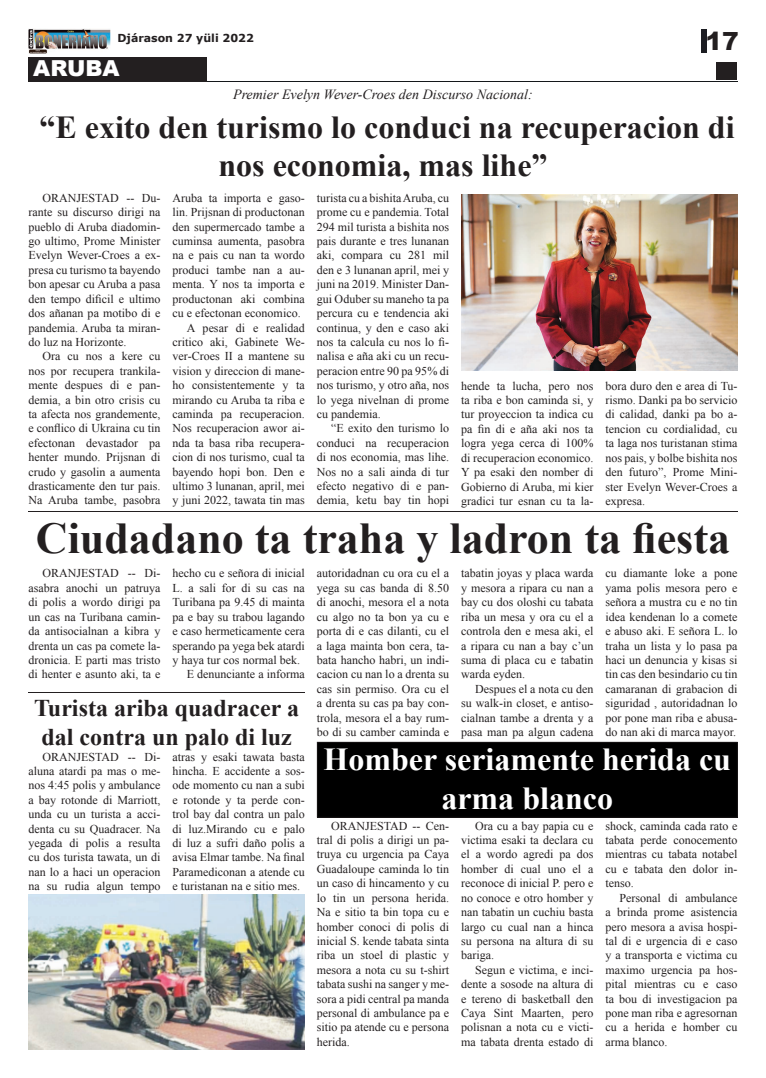
<style>
.page{position:relative;width:766px;height:1078px;background:#fff}
.page>*{position:absolute;margin:0;border:0;box-sizing:border-box;transform-origin:0 0}
.t1{font:700 44px "Times New Roman";color:#231f20}
.t2{font:700 32px/38.4px "Times New Roman";color:#231f20;text-align:center}
.t3{font:700 32px/38.4px "Times New Roman";color:#fff;text-align:center}
.t4{font:900 25px "Arial";color:#231f20}
.t5{font:700 24px/28.8px "Times New Roman";color:#231f20;text-align:center}
.t6{font:900 22px "Arial";letter-spacing:-.005em;color:#fff}
.t7{font:italic 14px "Times New Roman";color:#231f20}
.t8{font:12px/14.4px "Times New Roman";color:#231f20;text-align:justify}
.t9{font:700 11px "Verdana";color:#231f20}
</style>
<div class="page">
<div style="left:317px;top:741px;width:420px;height:76px;background:#000"></div>
<img style="left:29px;top:29px;width:81px;height:24px">
<div style="left:701px;top:29px;width:6px;height:23px;background:#1c1d22"></div>
<hr style="left:147px;top:81px;width:590px;height:1px;background:#14171a">
<div style="left:716px;top:62px;width:20px;height:18px;background:#231f20"></div>
<div style="left:28px;top:58px;width:178px;height:24px;background:#231f20"></div>
<img style="left:461px;top:194px;width:276px;height:176px">
<img style="left:28px;top:894px;width:277px;height:155px">
<hr style="left:28px;top:511px;width:709px;height:1px;background:#231f20">
<hr style="left:28px;top:691px;width:277px;height:1px;background:#231f20">
<p class="t9" style="left:117px;top:30px;width:138px">Djárason 27 yüli 2022</p>
<h3 class="t4" style="left:705px;top:22px;width:35px">17</h3>
<h3 class="t6" style="left:33px;top:54px;width:88px">ARUBA</h3>
<p class="t7" style="left:233px;top:85px;width:301px">Premier Evelyn Wever-Croes den Discurso Nacional:</p>
<h2 class="t2" style="left:39px;top:107px;width:696px">“E exito den turismo lo conduci na recuperacion di nos economia, mas lihe”</h2>
<p class="t8" style="left:172px;top:190px;width:134px">Aruba ta importa e gaso-</p>
<p class="t8" style="left:172px;top:205px;width:134px">lin. Prijsnan di productonan</p>
<p class="t8" style="left:172px;top:219px;width:134px">den supermercado tambe a</p>
<p class="t8" style="left:172px;top:233px;width:134px">cuminsa aumenta, pasobra</p>
<p class="t8" style="left:172px;top:248px;width:134px">na e pais cu nan ta wordo</p>
<p class="t8" style="left:172px;top:262px;width:134px">produci tambe nan a au-</p>
<p class="t8" style="left:172px;top:277px;width:134px">menta. Y nos ta importa e</p>
<p class="t8" style="left:172px;top:291px;width:134px">productonan aki combina</p>
<p class="t8" style="left:172px;top:305px;width:129px">cu e efectonan economico.</p>
<p class="t8" style="left:187px;top:320px;width:119px">A pesar di e realidad</p>
<p class="t8" style="left:172px;top:334px;width:134px">critico aki, Gabinete We-</p>
<p class="t8" style="left:172px;top:349px;width:134px">ver-Croes II a mantene su</p>
<p class="t8" style="left:172px;top:363px;width:134px">vision y direccion di mane-</p>
<p class="t8" style="left:172px;top:377px;width:134px">ho consistentemente y ta</p>
<p class="t8" style="left:172px;top:392px;width:134px">mirando cu Aruba ta riba e</p>
<p class="t8" style="left:172px;top:406px;width:134px">caminda pa recuperacion.</p>
<p class="t8" style="left:172px;top:421px;width:134px">Nos recuperacion awor ai-</p>
<p class="t8" style="left:172px;top:435px;width:134px">nda ta basa riba recupera-</p>
<p class="t8" style="left:172px;top:449px;width:134px">cion di nos turismo, cual ta</p>
<p class="t8" style="left:172px;top:464px;width:134px">bayendo hopi bon. Den e</p>
<p class="t8" style="left:172px;top:478px;width:134px">ultimo 3 lunanan, april, mei</p>
<p class="t8" style="left:172px;top:493px;width:134px">y juni 2022, tawata tin mas</p>
<p class="t8" style="left:317px;top:190px;width:134px">turista cu a bishita Aruba, cu prome cu e pandemia. Total 294 mil turista a bishita nos pais durante e tres lunanan aki, compara cu 281 mil den e 3 lunanan april, mei y juni na 2019. Minister Dan&shy;gui Oduber su maneho ta pa percura cu e tendencia aki continua, y den e caso aki nos ta calcula cu nos lo fi&shy;nalisa e aña aki cu un recu&shy;peracion entre 90 pa 95% di nos turismo, y otro aña, nos lo yega nivelnan di prome cu pandemia.</p>
<p class="t8" style="left:317px;top:421px;width:134px;text-indent:14px">“E exito den turismo lo conduci na recuperacion di nos economia, mas lihe.<br>Nos no a sali ainda di tur efecto negativo di e pan&shy;demia, ketu bay tin hopi</p>
<p class="t8" style="left:28px;top:190px;width:134px;text-indent:14px">ORANJESTAD -- Du&shy;rante su discurso dirigi na pueblo di Aruba diadomin&shy;go ultimo, Prome Minister Evelyn Wever-Croes a ex&shy;presa cu turismo ta bayendo bon apesar cu Aruba a pasa den tempo dificil e ultimo dos añanan pa motibo di e pandemia. Aruba ta miran&shy;do luz na Horizonte.</p>
<p class="t8" style="left:28px;top:349px;width:134px;text-indent:14px">Ora cu nos a kere cu nos por recupera trankila&shy;mente despues di e pan&shy;demia, a bin otro crisis cu ta afecta nos grandemente, e conflico di Ukraina cu tin efectonan devastador pa henter mundo. Prijsnan di crudo y gasolin a aumenta drasticamente den tur pais.<br>Na Aruba tambe, pasobra</p>
<p class="t8" style="left:461px;top:378px;width:134px">hende ta lucha, pero nos ta riba e bon caminda si, y tur proyeccion ta indica cu pa fin di e aña aki nos ta logra yega cerca di 100% di recuperacion economico.<br>Y pa esaki den nomber di Gobierno di Aruba, mi kier gradici tur esnan cu ta la-</p>
<p class="t8" style="left:605px;top:378px;width:134px">bora duro den e area di Tu&shy;rismo. Danki pa bo servicio di calidad, danki pa bo a&shy;tencion cu cordialidad, cu ta laga nos turistanan stima nos pais, y bolbe bishita nos den futuro”, Prome Mini&shy;ster Evelyn Wever-Croes a expresa.</p>
<h1 class="t1" style="left:36px;top:507px;width:695px">Ciudadano ta traha y ladron ta fiesta</h1>
<p class="t8" style="left:172px;top:566px;width:134px">hecho cu e señora di inicial</p>
<p class="t8" style="left:172px;top:580px;width:134px">L. a sali for di su cas na</p>
<p class="t8" style="left:172px;top:594px;width:134px">Turibana pa 9.45 di mainta</p>
<p class="t8" style="left:172px;top:609px;width:134px">pa e bay su trabou lagando</p>
<p class="t8" style="left:172px;top:623px;width:134px">e caso hermeticamente cera</p>
<p class="t8" style="left:172px;top:638px;width:134px">sperando pa yega bek atardi</p>
<p class="t8" style="left:172px;top:652px;width:129px">y haya tur cos normal bek.</p>
<p class="t8" style="left:187px;top:666px;width:119px">E denunciante a informa</p>
<p class="t8" style="left:317px;top:566px;width:134px">autoridadnan cu ora cu el a yega su cas banda di 8.50 di anochi, mesora el a nota cu algo no ta bon ya cu e porta di e cas dilanti, cu el a laga mainta bon cera, ta&shy;bata hancho habri, un indi&shy;cacion cu nan lo a drenta su cas sin permiso. Ora cu el a drenta su cas pa bay con&shy;trola, mesora el a bay rum&shy;bo di su camber caminda e</p>
<p class="t8" style="left:461px;top:566px;width:134px">tabatin joyas y placa warda y mesora a ripara cu nan a bay cu dos oloshi cu tabata riba un mesa y ora cu el a controla den e mesa aki, el a ripara cu nan a bay c’un suma di placa cu e tabatin warda eyden.</p>
<p class="t8" style="left:605px;top:566px;width:134px">cu diamante loke a pone yama polis mesora pero e señora a mustra cu e no tin idea kendenan lo a comete e abuso aki. E señora L. lo traha un lista y lo pasa pa haci un denuncia y kisas si tin cas den besindario cu tin camaranan di grabacion di siguridad , autoridadnan lo por pone man riba e abusa&shy;do nan aki di marca mayor.</p>
<p class="t8" style="left:28px;top:566px;width:134px;text-indent:14px">ORANJESTAD -- Di&shy;asabra anochi un patruya di polis a wordo dirigi pa un cas na Turibana camin&shy;da antisocialnan a kibra y drenta un cas pa comete la&shy;dronicia. E parti mas tristo di henter e asunto aki, ta e</p>
<p class="t8" style="left:461px;top:681px;width:134px;text-indent:14px">Despues el a nota cu den su walk-in closet, e antiso&shy;cialnan tambe a drenta y a pasa man pa algun cadena</p>
<h3 class="t5" style="left:34px;top:692px;width:266px">Turista ariba quadracer a dal contra un palo di luz</h3>
<p class="t8" style="left:172px;top:749px;width:134px">atras y esaki tawata basta hincha. E accidente a sos&shy;ode momento cu nan a subi e rotonde y ta perde con&shy;trol bay dal contra un palo di luz.Mirando cu e palo di luz a sufri daño polis a avisa Elmar tambe. Na final Paramediconan a atende cu e turistanan na e sitio mes.</p>
<h2 class="t3" style="left:323px;top:739px;width:409px">Homber seriamente herida cu arma blanco</h2>
<p class="t8" style="left:461px;top:818px;width:134px;text-indent:14px">Ora cu a bay papia cu e victima esaki ta declara cu el a wordo agredi pa dos homber di cual uno el a reconoce di inicial P. pero e no conoce e otro homber y nan tabatin un cuchiu basta largo cu cual nan a hinca su persona na altura di su bariga.</p>
<p class="t8" style="left:461px;top:962px;width:134px;text-indent:14px">Segun e victima, e inci&shy;dente a sosode na altura di e tereno di basketball den Caya Sint Maarten, pero polisnan a nota cu e victi&shy;ma tabata drenta estado di</p>
<p class="t8" style="left:28px;top:749px;width:134px;text-indent:14px">ORANJESTAD -- Di&shy;aluna atardi pa mas o me&shy;nos 4:45 polis y ambulance a bay rotonde di Marriott, unda cu un turista a acci&shy;denta cu su Quadracer. Na yegada di polis a resulta cu dos turista tawata, un di nan lo a haci un operacion na su rudia algun tempo</p>
<p class="t8" style="left:605px;top:818px;width:134px">shock, caminda cada rato e tabata perde conocemento mientras cu tabata notabel cu e tabata den dolor in&shy;tenso.</p>
<p class="t8" style="left:605px;top:890px;width:134px;text-indent:14px">Personal di ambulance a brinda prome asistencia pero mesora a avisa hospi&shy;tal di e urgencia di e caso y a transporta e victima cu maximo urgencia pa hos&shy;pital mientras cu e caso ta bou di investigacion pa pone man riba e agresornan cu a herida e homber cu arma blanco.</p>
<p class="t8" style="left:317px;top:818px;width:134px;text-indent:14px">ORANJESTAD -- Cen&shy;tral di polis a dirigi un pa&shy;truya cu urgencia pa Caya Guadaloupe caminda lo tin un caso di hincamento y cu lo tin un persona herida.<br>Na e sitio ta bin topa cu e homber conoci di polis di inicial S. kende tabata sinta riba un stoel di plastic y mesora a nota cu su t-shirt tabata sushi na sanger y me&shy;sora a pidi central pa manda personal di ambulance pa e sitio pa atende cu e persona herida.</p>
</div>
